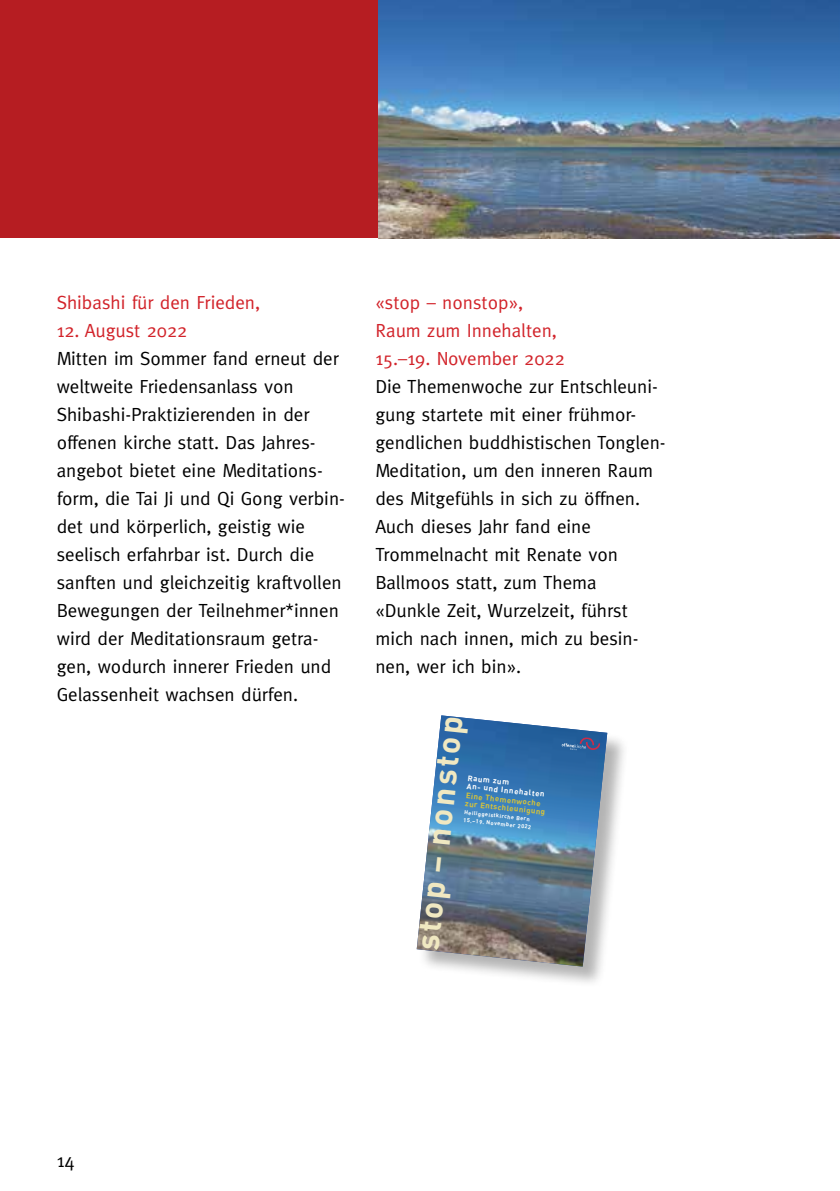
<style>
.page{position:relative;width:840px;height:1191px;background:#fff}
.page>*{position:absolute;margin:0;border:0;box-sizing:border-box;transform-origin:0 0}
.t1{font:700 32px "DIN";color:#f0e8c1}
.t2{font:19px/28px "Meta";color:#000}
.t3{font:19px/28px "Meta";color:#d2232a}
.t4{font:700 7.8px/8px "DIN";color:#d5c23a}
.t5{font:700 7.8px/8px "DIN";color:#fff}
.t6{font:700 5.6px/7.8px "DIN";color:#fff}
</style>
<div class="page">
<div style="left:0;top:0;width:839px;height:238px;background:#b61d22"></div>
<div style="left:417px;top:716px;width:211px;height:272px;background:#000;opacity:.3"></div>
<img style="left:416px;top:715px;width:191px;height:251px">
<svg style="left:561px;top:736px;width:39px;height:15px"></svg>
<img style="left:378px;top:0;width:461px;height:238px">
<p class="t3" style="left:57px;top:288px;width:205px">Shibashi für den Frieden,</p>
<p class="t3" style="left:57px;top:316px;width:132px">12. August 2022</p>
<p class="t2" style="left:57px;top:344px;width:289px">Mitten im Sommer fand erneut der weltweite Friedensanlass von Shibashi-Praktizierenden in der offenen kirche statt. Das Jahres&shy;angebot bietet eine Meditations&shy;form, die Tai Ji und Qi Gong verbin&shy;det und körperlich, geistig wie seelisch erfahrbar ist. Durch die sanften und gleichzeitig kraftvollen Bewegungen der Teilnehmer*innen wird der Meditationsraum getra&shy;gen, wodurch innerer Frieden und Gelassenheit wachsen dürfen.</p>
<p class="t3" style="left:375px;top:288px;width:191px">«stop – nonstop»,<br>Raum zum Innehalten,<br>15.–19. November 2022</p>
<p class="t2" style="left:375px;top:372px;width:291px">Die Themenwoche zur Entschleuni&shy;gung startete mit einer frühmor&shy;gendlichen buddhistischen Tonglen-<br>Meditation, um den inneren Raum des Mitgefühls in sich zu öffnen.<br>Auch dieses Jahr fand eine<br>Trommelnacht mit Renate von<br>Ballmoos statt, zum Thema «Dunkle Zeit, Wurzelzeit, führst mich nach innen, mich zu besin&shy;nen, wer ich bin».</p>
<h1 class="t1" style="left:406px;top:948px;width:237px;rotate:-84deg">stop – nonstop</h1>
<p class="t5" style="left:468px;top:773px;width:80px;rotate:6deg">Raum zum<br>An- und Innehalten</p>
<p class="t4" style="left:466px;top:791px;width:82px;rotate:6deg">Eine Themenwoche zur Entschleunigung</p>
<p class="t6" style="left:464px;top:808px;width:69px;rotate:6deg">Heiliggeistkirche Bern<br>15.–19. November 2022</p>
<p class="t2" style="left:57px;top:1146px;width:19px">14</p>
</div>
